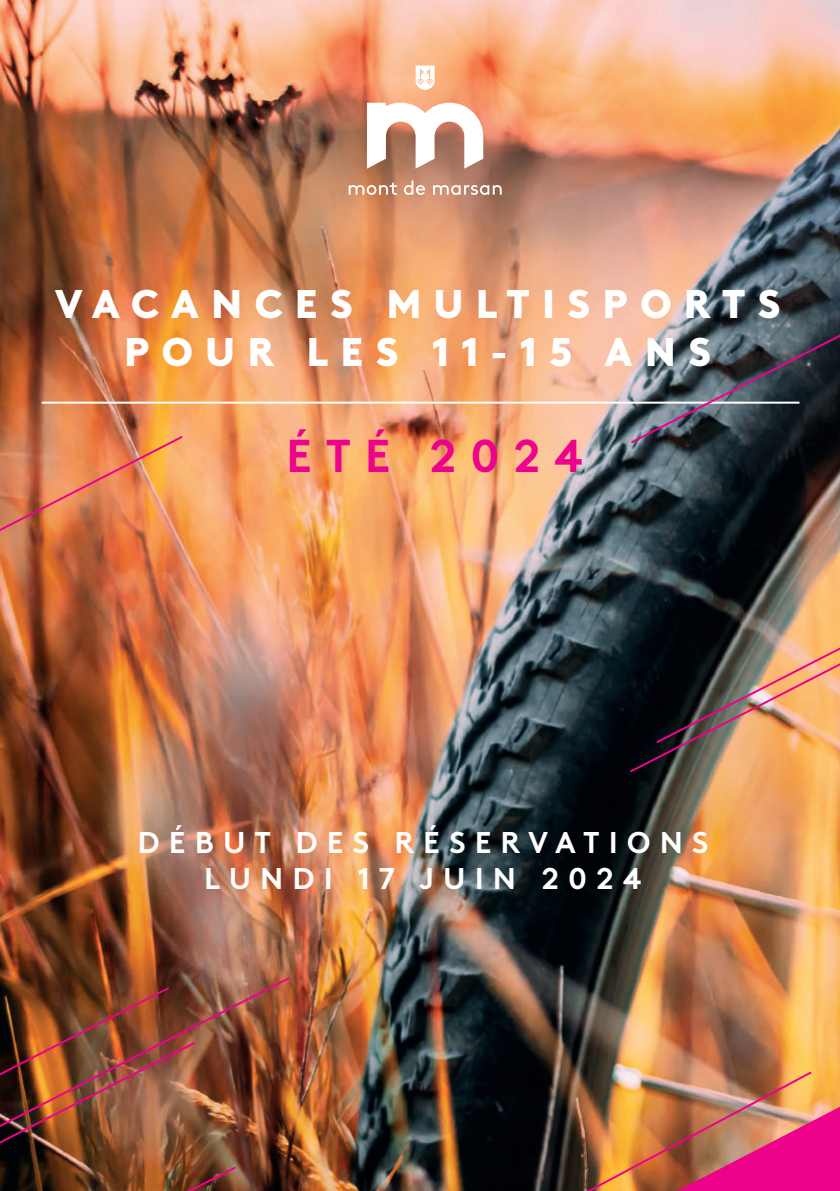
<style>
.page{position:relative;width:840px;height:1191px;background:#fff}
.page>*{position:absolute;margin:0;border:0;box-sizing:border-box;transform-origin:0 0}
.t1{font:700 46px "Brown LL";letter-spacing:.3em;color:#ed028c}
.t2{font:900 40px/48px "Brown LL";letter-spacing:.3em;color:#fff;text-align:center}
.t3{font:700 30px/36px "Brown LL";letter-spacing:.3em;color:#fff;text-align:center}
</style>
<div class="page">
<img style="left:0;top:0;width:839px;height:1191px">
<hr style="left:42px;top:401px;width:757px;height:2px;background:#fff">
<svg style="left:628px;top:319px;width:211px;height:126px;background:#4f535b"></svg>
<svg style="left:0;top:434px;width:185px;height:114px;background:#de8251"></svg>
<img style="left:0;top:975px;width:292px;height:168px">
<img style="left:0;top:985px;width:238px;height:206px">
<img style="left:627px;top:630px;width:212px;height:144px">
<img style="left:531px;top:1069px;width:308px;height:122px">
<svg style="left:367px;top:103px;width:116px;height:66px"></svg>
<svg style="left:348px;top:183px;width:48px;height:12px"></svg>
<svg style="left:403px;top:180px;width:22px;height:15px"></svg>
<svg style="left:433px;top:185px;width:68px;height:10px"></svg>
<svg style="left:415px;top:66px;width:19px;height:24px"></svg>
<h2 class="t2" style="left:55px;top:277px;width:727px">VACANCES MULTISPORTS<br>POUR LES 11-15 ANS</h2>
<h1 class="t1" style="left:286px;top:420px;width:299px">ÉTÉ 2024</h1>
<p class="t3" style="left:137px;top:822px;width:572px">DÉBUT DES RÉSERVATIONS<br>LUNDI 17 JUIN 2024</p>
</div>
